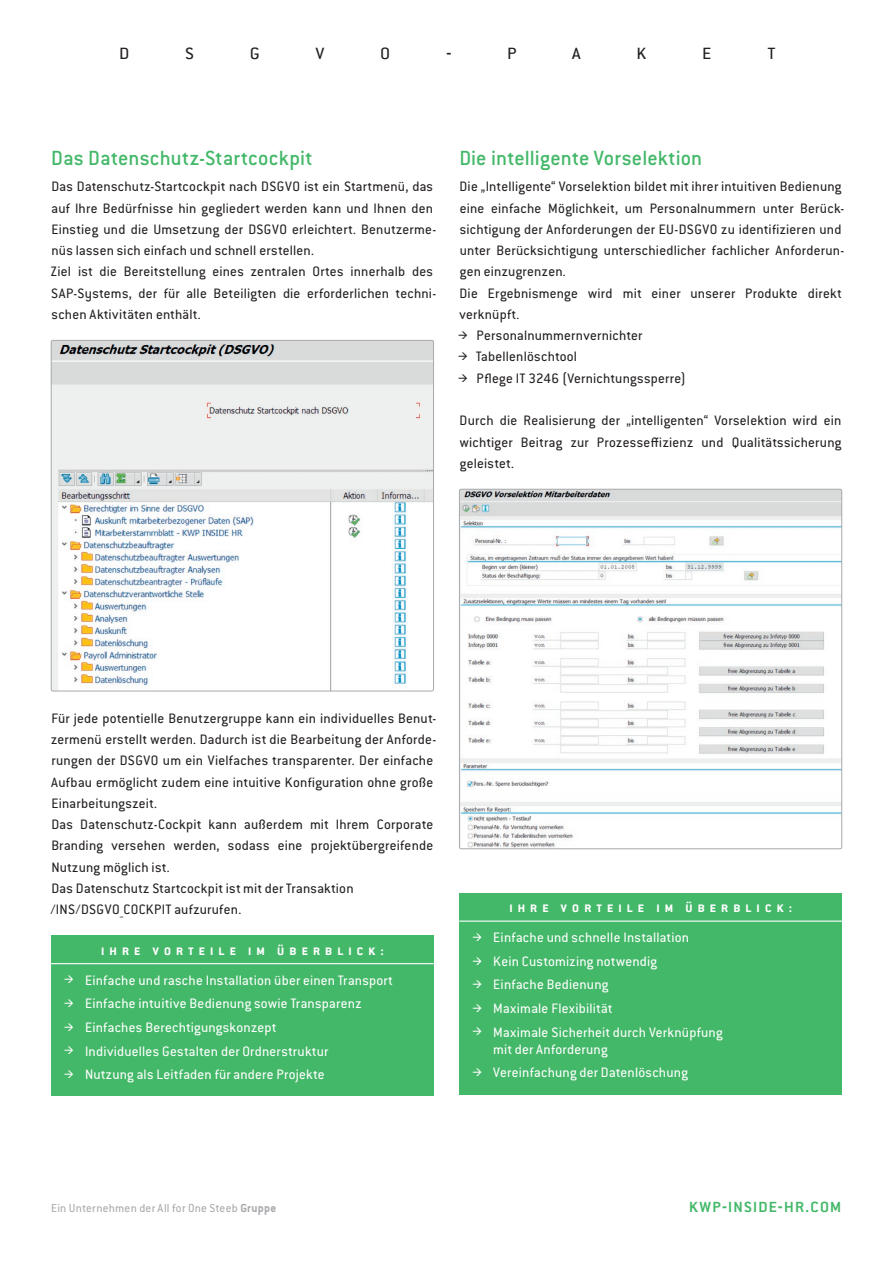
<style>
.page{position:relative;width:893px;height:1263px;background:#fff}
.page>*{position:absolute;margin:0;border:0;box-sizing:border-box;transform-origin:0 0}
.t1{font:300 24px "Conduit ITC Pro";color:#231f20}
.t2{font:500 22.5px "Conduit ITC Pro";letter-spacing:.005em;color:#44b869}
.t3{font:500 21px "Conduit ITC Pro";letter-spacing:-.005em;color:#44b869}
.t4{font:15px/21.3px "Conduit ITC Pro";letter-spacing:.02em;color:#231f20}
.t5{font:15px/23.7px "Conduit ITC Pro";letter-spacing:.015em;color:#fff}
.t6{font:700 15px "Conduit ITC Pro";letter-spacing:.3em;color:#fff}
.t7{font:12.75px "Conduit ITC Pro";letter-spacing:.02em;color:#a8a9ad}
.s1{font-weight:700}
</style>
<div class="page">
<img style="left:51px;top:340px;width:383px;height:351px">
<div style="left:51px;top:340px;width:383px;height:351px;border:1px solid #a8a9ad;border-radius:2px"></div>
<div style="left:51px;top:935px;width:383px;height:161px;background:#44b869"></div>
<hr style="left:51px;top:963px;width:383px;height:1px;background:#fff">
<img style="left:459px;top:489px;width:383px;height:360px">
<div style="left:459px;top:489px;width:383px;height:360px;border:1px solid #a8a9ad;border-radius:2px"></div>
<div style="left:459px;top:893px;width:383px;height:201px;background:#44b869"></div>
<hr style="left:459px;top:920px;width:383px;height:2px;background:#fff">
<h1 class="t1" style="left:118px;top:39px;width:13px">D</h1>
<h1 class="t1" style="left:184px;top:39px;width:12px">S</h1>
<h1 class="t1" style="left:249px;top:39px;width:13px">G</h1>
<h1 class="t1" style="left:315px;top:39px;width:11px">V</h1>
<h1 class="t1" style="left:380px;top:39px;width:13px">O</h1>
<h1 class="t1" style="left:446px;top:39px;width:73px">- P</h1>
<h1 class="t1" style="left:571px;top:39px;width:11px">a</h1>
<h1 class="t1" style="left:636px;top:39px;width:13px">k</h1>
<h1 class="t1" style="left:702px;top:39px;width:12px">e</h1>
<h1 class="t1" style="left:767px;top:39px;width:10px">t</h1>
<h2 class="t2" style="left:51px;top:145px;width:263px">Das Datenschutz-Startcockpit</h2>
<p class="t4" style="left:51px;top:176px;width:387px">Das Datenschutz-Startcockpit nach DSGVO ist ein Startmenü, das auf Ihre Bedürfnisse hin gegliedert werden kann und Ihnen den Einstieg und die Umsetzung der DSGVO erleichtert. Benutzerme&shy;nüs lassen sich einfach und schnell erstellen.<br>Ziel ist die Bereitstellung eines zentralen Ortes innerhalb des SAP-Systems, der für alle Beteiligten die erforderlichen techni&shy;schen Aktivitäten enthält.</p>
<h2 class="t2" style="left:459px;top:145px;width:244px">Die intelligente Vorselektion</h2>
<p class="t4" style="left:460px;top:176px;width:383px">Die „Intelligente“ Vorselektion bildet mit ihrer intuitiven Bedienung</p>
<p class="t4" style="left:460px;top:197px;width:386px">eine einfache Möglichkeit, um Personalnummern unter Berück-</p>
<p class="t4" style="left:460px;top:219px;width:383px">sichtigung der Anforderungen der EU-DSGVO zu identifizieren und</p>
<p class="t4" style="left:460px;top:240px;width:386px">unter Berücksichtigung unterschiedlicher fachlicher Anforderun-</p>
<p class="t4" style="left:460px;top:261px;width:107px">gen einzugrenzen.</p>
<p class="t4" style="left:460px;top:282px;width:383px">Die Ergebnismenge wird mit einer unserer Produkte direkt</p>
<p class="t4" style="left:459px;top:304px;width:61px">verknüpft.</p>
<p class="t4" style="left:477px;top:325px;width:167px">Personalnummernvernichter</p>
<p class="t4" style="left:476px;top:346px;width:102px">Tabellenlöschtool</p>
<p class="t4" style="left:477px;top:367px;width:211px">Pflege IT 3246 (Vernichtungssperre)</p>
<p class="t4" style="left:460px;top:410px;width:383px;text-align:justify">Durch die Realisierung der „intelligenten“ Vorselektion wird ein wichtiger Beitrag zur Prozesseffizienz und Qualitätssicherung geleistet.</p>
<p class="t4" style="left:51px;top:708px;width:387px">Für jede potentielle Benutzergruppe kann ein individuelles Benut&shy;zermenü erstellt werden. Dadurch ist die Bearbeitung der Anforde&shy;rungen der DSGVO um ein Vielfaches transparenter. Der einfache Aufbau ermöglicht zudem eine intuitive Konfiguration ohne große Einarbeitungszeit.<br>Das Datenschutz-Cockpit kann außerdem mit Ihrem Corporate Branding versehen werden, sodass eine projektübergreifende Nutzung möglich ist.<br>Das Datenschutz Startcockpit ist mit der Transaktion /INS/DSGVO_COCKPIT aufzurufen.</p>
<p class="t6" style="left:101px;top:941px;width:285px">Ihre Vortei le i m Überbli ck:</p>
<p class="t5" style="left:85px;top:968px;width:309px">Einfache und rasche Installation über einen Transport Einfache intuitive Bedienung sowie Transparenz Einfaches Berechtigungskonzept<br>Individuelles Gestalten der Ordnerstruktur<br>Nutzung als Leitfaden für andere Projekte</p>
<p class="t6" style="left:509px;top:899px;width:285px">Ihre Vortei le i m Überbli ck:</p>
<p class="t5" style="left:493px;top:926px;width:231px">Einfache und schnelle Installation<br>Kein Customizing notwendig<br>Einfache Bedienung<br>Maximale Flexibilität<br>Maximale Sicherheit durch Verknüpfung</p>
<p class="t5" style="left:493px;top:1037px;width:196px">mit der Anforderung<br>Vereinfachung der Datenlöschung</p>
<p class="t7" style="left:51px;top:1201px;width:227px">Ein Unternehmen der All for One Steeb <span class="s1">Gruppe</span></p>
<h3 class="t3" style="left:688px;top:1193px;width:155px">kwp-inside-hr.com</h3>
</div>
